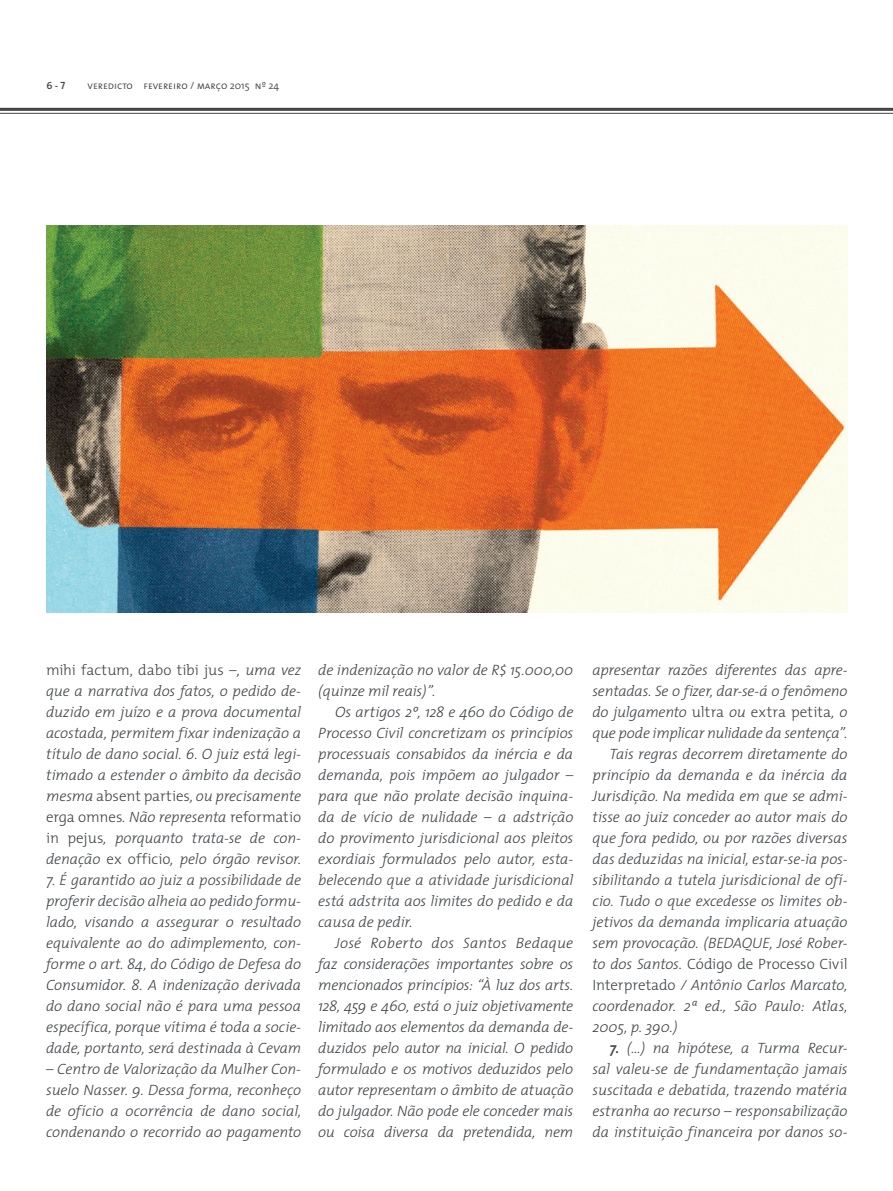
<style>
.page{position:relative;width:893px;height:1191px;background:#fff}
.page>*{position:absolute;margin:0;border:0;box-sizing:border-box;transform-origin:0 0}
.t1{font:italic 300 15px/21px "The Mix";letter-spacing:-.01em;color:#414549;text-align:justify}
.t2{font:10.5px "The Mix Semi Light Caps";color:#414549}
.t3{font:10.5px "The Mix Semi Bold Caps";color:#414549}
.s1{font-family:"The Mix";font-weight:300}
.s2{font-style:normal}
.s3{font-weight:600}
</style>
<div class="page">
<img style="left:46px;top:225px;width:801px;height:387px">
<hr style="left:0;top:108px;width:893px;height:3px;background:#414549">
<hr style="left:0;top:113px;width:893px;height:1px;background:#414549">
<p class="t3" style="left:46px;top:77px;width:20px">6 - 7</p>
<p class="t2" style="left:88px;top:77px;width:193px">veredicto fevereiro / março <span class="s1">2015</span> nº <span class="s1">24</span></p>
<p class="t1" style="left:46px;top:659px;width:257px"><span class="s2">mihi factum, dabo tibi jus</span> –, uma vez que a narrativa dos fatos, o pedido de&shy;duzido em juízo e a prova documental acostada, permitem fixar indenização a título de dano social. 6. O juiz está legi&shy;timado a estender o âmbito da decisão mesma <span class="s2">absent parties</span>, ou precisamente <span class="s2">erga omnes</span>. Não representa <span class="s2">reformatio in pejus</span>, porquanto trata-se de con&shy;denação <span class="s2">ex officio</span>, pelo órgão revisor.</p>
<p class="t1" style="left:46px;top:869px;width:257px">7. É garantido ao juiz a possibilidade de proferir decisão alheia ao pedido formu&shy;lado, visando a assegurar o resultado equivalente ao do adimplemento, con&shy;forme o art. 84, do Código de Defesa do Consumidor. 8. A indenização derivada do dano social não é para uma pessoa específica, porque vítima é toda a socie&shy;dade, portanto, será destinada à Cevam</p>
<p class="t1" style="left:46px;top:1058px;width:257px">– Centro de Valorização da Mulher Con&shy;suelo Nasser. 9. Dessa forma, reconheço de ofício a ocorrência de dano social, condenando o recorrido ao pagamento</p>
<p class="t1" style="left:318px;top:659px;width:256px">de indenização no valor de R$ 15.000,00 (quinze mil reais)”.</p>
<p class="t1" style="left:318px;top:701px;width:257px;text-indent:17px">Os artigos 2º, 128 e 460 do Código de Processo Civil concretizam os princípios processuais consabidos da inércia e da demanda, pois impõem ao julgador – para que não prolate decisão inquina&shy;da de vício de nulidade – a adstrição do provimento jurisdicional aos pleitos exordiais formulados pelo autor, esta&shy;belecendo que a atividade jurisdicional está adstrita aos limites do pedido e da causa de pedir.</p>
<p class="t1" style="left:318px;top:932px;width:257px;text-indent:17px">José Roberto dos Santos Bedaque faz considerações importantes sobre os mencionados princípios: “À luz dos arts.<br>128, 459 e 460, está o juiz objetivamente limitado aos elementos da demanda de&shy;duzidos pelo autor na inicial. O pedido formulado e os motivos deduzidos pelo autor representam o âmbito de atuação do julgador. Não pode ele conceder mais ou coisa diversa da pretendida, nem</p>
<p class="t1" style="left:592px;top:659px;width:257px">apresentar razões diferentes das apre&shy;sentadas. Se o fizer, dar-se-á o fenômeno do julgamento <span class="s2">ultra</span> ou <span class="s2">extra petita</span>, o que pode implicar nulidade da sentença”.</p>
<p class="t1" style="left:592px;top:743px;width:257px;text-indent:17px">Tais regras decorrem diretamente do princípio da demanda e da inércia da Jurisdição. Na medida em que se admi&shy;tisse ao juiz conceder ao autor mais do que fora pedido, ou por razões diversas das deduzidas na inicial, estar-se-ia pos&shy;sibilitando a tutela jurisdicional de ofí&shy;cio. Tudo o que excedesse os limites ob&shy;jetivos da demanda implicaria atuação sem provocação. (BEDAQUE, José Rober&shy;to dos Santos. <span class="s2">Código de Processo Civil Interpretado</span> / Antônio Carlos Marcato, coordenador. 2ª ed., São Paulo: Atlas, 2005, p. 390.)</p>
<p class="t1" style="left:592px;top:1037px;width:257px;text-indent:17px"><span class="s3">7.</span> (...) na hipótese, a Turma Recur&shy;sal valeu-se de fundamentação jamais suscitada e debatida, trazendo matéria estranha ao recurso – responsabilização da instituição financeira por danos so-</p>
</div>
